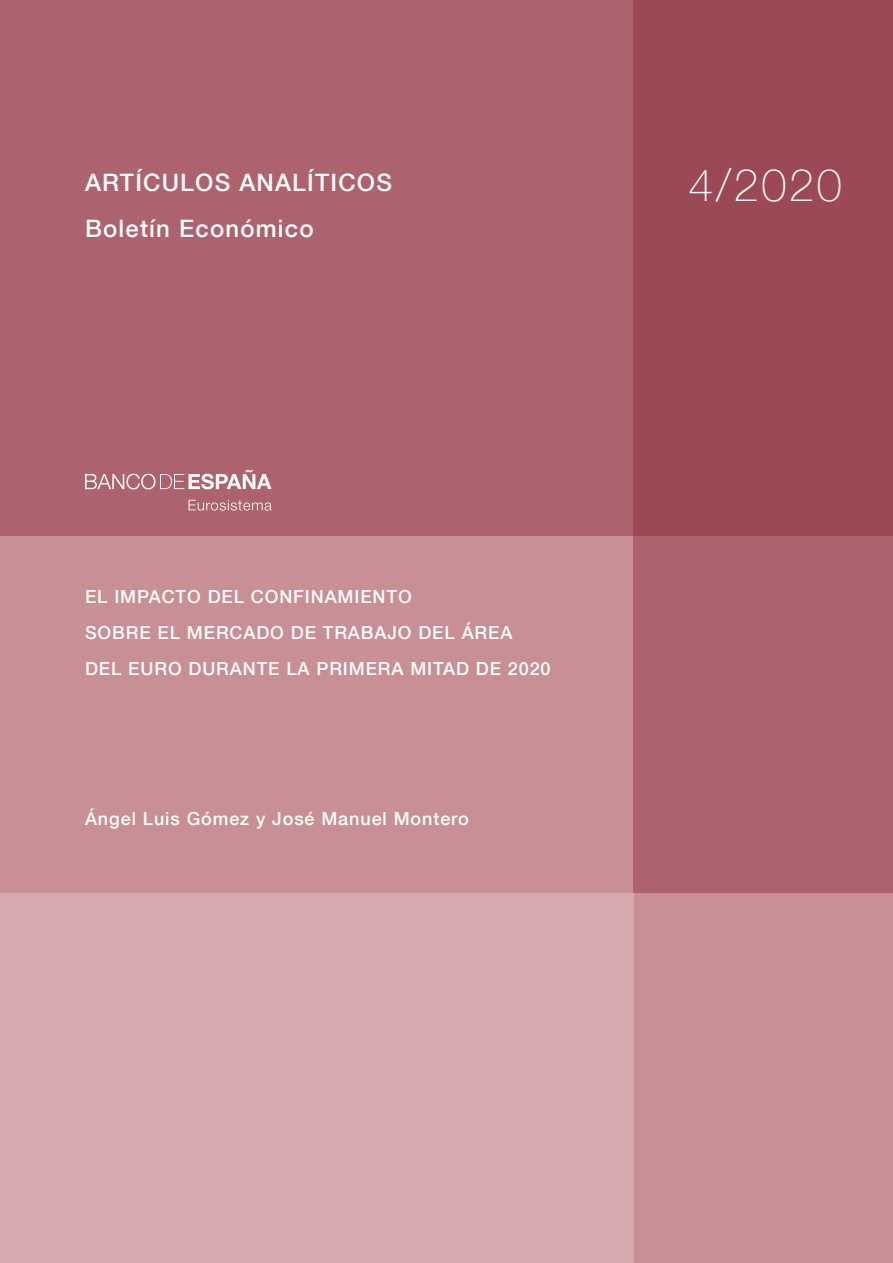
<style>
.page{position:relative;width:893px;height:1263px;background:#fff}
.page>*{position:absolute;margin:0;border:0;box-sizing:border-box;transform-origin:0 0}
.Fecha{font:100 45px "Bd E Neue Helvetica";color:#fff}
.Artículos_analíticos{font:500 24px "Bd E Neue Helvetica";letter-spacing:.05em;color:#fff}
.Boletín_económico{font:500 24px "Bd E Neue Helvetica";letter-spacing:.05em;color:#fff}
.Título_artículo{font:500 18px/36px "Bd E Neue Helvetica";letter-spacing:.05em;color:#fff}
.Autores{font:500 18px "Bd E Neue Helvetica";letter-spacing:.05em;color:#fff}
</style>
<div class="page">
<div style="left:0;top:0;width:634px;height:536px;background:#ad636d"></div>
<div style="left:634px;top:0;width:259px;height:536px;background:#9d4855"></div>
<div style="left:0;top:536px;width:634px;height:357px;background:#c88f95"></div>
<div style="left:634px;top:536px;width:259px;height:357px;background:#ad636d"></div>
<div style="left:634px;top:893px;width:259px;height:370px;background:#c88f95"></div>
<div style="left:0;top:893px;width:634px;height:370px;background:#d7aaaf"></div>
<svg style="left:189px;top:500px;width:83px;height:11px"></svg>
<svg style="left:85px;top:470px;width:186px;height:19px"></svg>
<p class="Artículos_analíticos" style="left:85px;top:168px;width:308px">ARTÍCULOS ANALÍTICOS</p>
<p class="Boletín_económico" style="left:85px;top:214px;width:230px">Boletín Económico</p>
<p class="Fecha" style="left:688px;top:158px;width:155px">4/2020</p>
<p class="Título_artículo" style="left:85px;top:578px;width:467px">EL IMPACTO DEL CONFINAMIENTO<br>SOBRE EL MERCADO DE TRABAJO DEL ÁREA<br>DEL EURO DURANTE LA PRIMERA MITAD DE 2020</p>
<p class="Autores" style="left:85px;top:807px;width:385px">Ángel Luis Gómez y José Manuel Montero</p>
</div>
